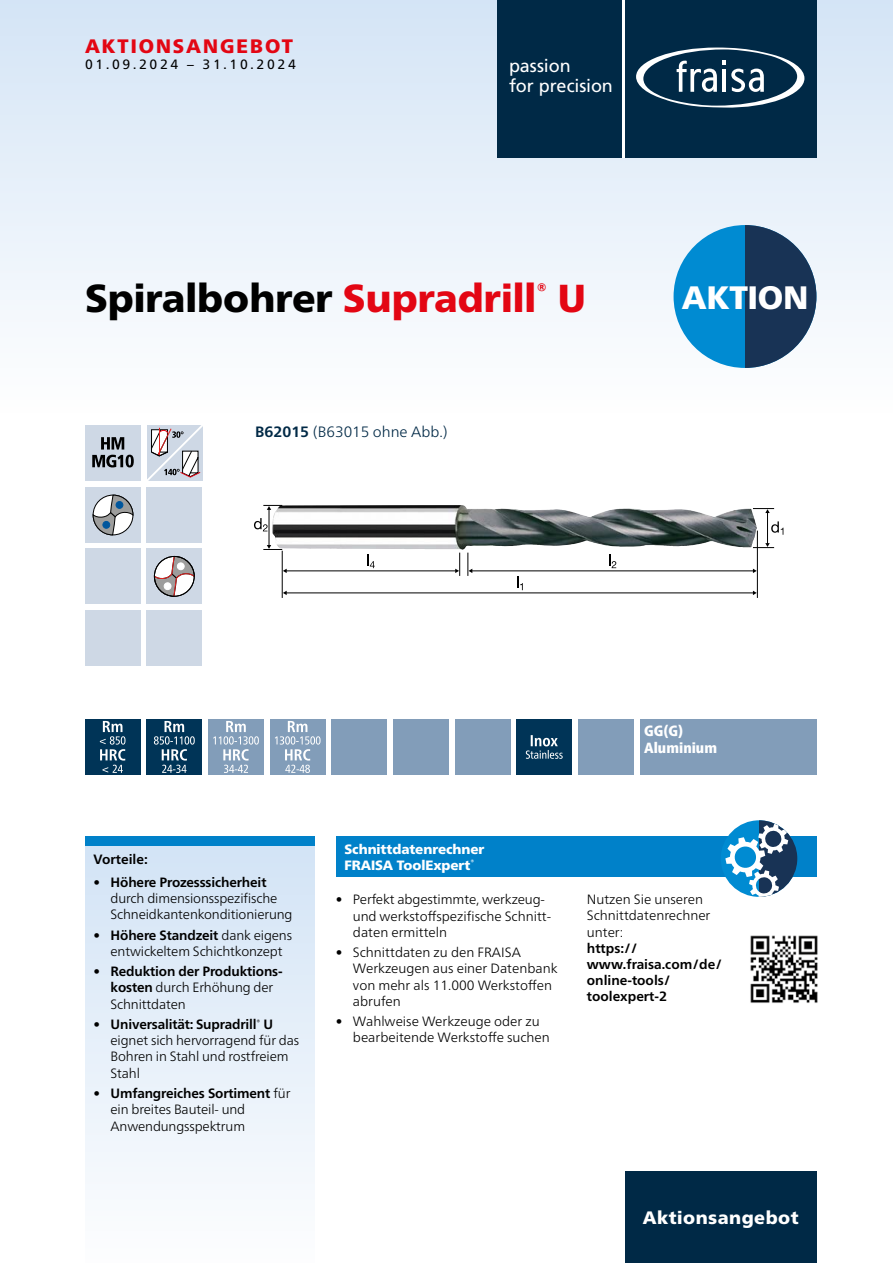
<style>
.page{position:relative;width:893px;height:1263px;background:#fff}
.page>*{position:absolute;margin:0;border:0;box-sizing:border-box;transform-origin:0 0}
.t1{font:900 39px "Frutiger Neue LT Pro";color:#000}
.t2{font:900 32.4px "Frutiger Neue LT Pro";color:#fff}
.t3{font:900 19.5px "Frutiger Neue LT Pro";letter-spacing:.1em;color:#e30613}
.t4{font:18px "Frutiger LT Std";letter-spacing:-.005em;color:#fff}
.t5{font:900 18px "Frutiger Neue LT Pro";letter-spacing:.03em;color:#fff}
.t6{font:300 15px "Frutiger Neue LT Pro";color:#002946}
.t7{font:900 condensed 14.7px/16.6px "Frutiger Neue LT Pro";color:#fff}
.t8{font:300 13.5px/16.2px "Frutiger Neue LT Pro";letter-spacing:-.01em;color:#000}
.t9{font:700 13.5px/16.2px "Frutiger Neue LT Pro";color:#000}
.t10{font:900 13.5px/16.2px "Frutiger Neue LT Pro";letter-spacing:-.005em;color:#fff}
.t11{font:13.5px "Frutiger Neue LT Pro";letter-spacing:.2em;color:#000}
.s1{color:#e30613}
.s2{font-weight:700}
.s3{font-weight:300}
</style>
<div class="page">
<div style="left:85px;top:846px;width:230px;height:417px;background:linear-gradient(to bottom,#d2e4f6,#fdfdfe)"></div>
<div style="left:625px;top:1171px;width:191px;height:92px;background:#002946"></div>
<div style="left:0;top:0;width:893px;height:413px;background:linear-gradient(to bottom,#d3e4f5,#fefeff)"></div>
<div style="left:497px;top:0;width:128px;height:157px;background:#002946"></div>
<hr style="left:623px;top:0;width:2px;height:157px;background:#fff">
<div style="left:625px;top:0;width:191px;height:157px;background:#002946"></div>
<svg style="left:636px;top:48px;width:168px;height:60px"></svg>
<div style="left:674px;top:225px;width:142px;height:143px;background:#008bd2;border-radius:50%"></div>
<svg style="left:745px;top:225px;width:71px;height:143px;background:#455c78"></svg>
<img style="left:272px;top:505px;width:303px;height:45px">
<hr style="left:269px;top:509px;width:1px;height:37px;background:#000">
<svg style="left:263px;top:505px;width:19px;height:5px"></svg>
<svg style="left:263px;top:545px;width:19px;height:5px"></svg>
<hr style="left:282px;top:551px;width:1px;height:47px;background:#000">
<hr style="left:757px;top:531px;width:1px;height:67px;background:#000">
<hr style="left:767px;top:512px;width:1px;height:32px;background:#000">
<svg style="left:753px;top:508px;width:21px;height:5px"></svg>
<svg style="left:753px;top:543px;width:21px;height:5px"></svg>
<hr style="left:286px;top:593px;width:468px;height:1px;background:#000">
<svg style="left:283px;top:591px;width:4px;height:4px"></svg>
<svg style="left:753px;top:591px;width:4px;height:4px"></svg>
<svg style="left:517px;top:577px;width:6px;height:13px"></svg>
<hr style="left:472px;top:571px;width:282px;height:1px;background:#000">
<svg style="left:468px;top:553px;width:4px;height:23px"></svg>
<svg style="left:753px;top:569px;width:4px;height:4px"></svg>
<hr style="left:286px;top:571px;width:170px;height:1px;background:#000">
<svg style="left:283px;top:569px;width:4px;height:4px"></svg>
<svg style="left:455px;top:553px;width:5px;height:23px"></svg>
<svg style="left:609px;top:555px;width:7px;height:13px"></svg>
<svg style="left:367px;top:555px;width:8px;height:13px"></svg>
<svg style="left:254px;top:518px;width:14px;height:13px"></svg>
<svg style="left:771px;top:521px;width:12px;height:14px"></svg>
<img style="left:750px;top:935px;width:68px;height:68px">
<div style="left:336px;top:837px;width:480px;height:40px;background:#0081c9"></div>
<svg style="left:725px;top:820px;width:72px;height:77px"></svg>
<div style="left:85px;top:837px;width:230px;height:9px;background:#0081c9"></div>
<div style="left:147px;top:487px;width:55px;height:55px;background:#ced8e5"></div>
<svg style="left:147px;top:425px;width:56px;height:56px"></svg>
<div style="left:85px;top:487px;width:55px;height:55px;background:#ced8e5"></div>
<svg style="left:93px;top:494px;width:40px;height:42px"></svg>
<div style="left:116px;top:501px;width:7px;height:7px;background:#00569d;border-radius:50%"></div>
<div style="left:116px;top:501px;width:7px;height:7px;border:1px solid #00569d;border-radius:50%"></div>
<div style="left:103px;top:521px;width:7px;height:7px;background:#00569d;border-radius:50%"></div>
<div style="left:103px;top:521px;width:7px;height:7px;border:1px solid #00569d;border-radius:50%"></div>
<div style="left:147px;top:610px;width:55px;height:56px;background:#ced8e5"></div>
<div style="left:147px;top:549px;width:55px;height:55px;background:#ced8e5"></div>
<svg style="left:153px;top:555px;width:42px;height:42px"></svg>
<div style="left:154px;top:556px;width:40px;height:40px;border:1px solid #000;border-radius:50%"></div>
<div style="left:85px;top:610px;width:55px;height:56px;background:#ced8e5"></div>
<div style="left:85px;top:549px;width:55px;height:55px;background:#ced8e5"></div>
<div style="left:85px;top:425px;width:55px;height:55px;background:#ced8e5"></div>
<svg style="left:101px;top:437px;width:23px;height:12px"></svg>
<svg style="left:92px;top:455px;width:42px;height:12px"></svg>
<div style="left:640px;top:719px;width:176px;height:56px;background:#829db9"></div>
<div style="left:270px;top:719px;width:55px;height:56px;background:#829db9"></div>
<svg style="left:275px;top:721px;width:46px;height:52px"></svg>
<div style="left:147px;top:719px;width:55px;height:56px;background:#003457"></div>
<svg style="left:154px;top:721px;width:41px;height:52px"></svg>
<div style="left:85px;top:719px;width:55px;height:56px;background:#003457"></div>
<svg style="left:100px;top:721px;width:25px;height:52px"></svg>
<div style="left:208px;top:719px;width:56px;height:56px;background:#829db9"></div>
<svg style="left:213px;top:721px;width:46px;height:52px"></svg>
<div style="left:517px;top:719px;width:55px;height:56px;background:#003457"></div>
<svg style="left:526px;top:735px;width:37px;height:24px"></svg>
<div style="left:393px;top:719px;width:56px;height:56px;background:#829db9"></div>
<div style="left:332px;top:719px;width:55px;height:56px;background:#829db9"></div>
<div style="left:455px;top:719px;width:55px;height:56px;background:#829db9"></div>
<div style="left:578px;top:719px;width:55px;height:56px;background:#829db9"></div>
<h3 class="t3" style="left:85px;top:34px;width:210px">AKTIONSANGEBOT</h3>
<p class="t11" style="left:85px;top:56px;width:212px">01.09.2024 – 31.10.2024</p>
<h3 class="t4" style="left:509px;top:56px;width:63px">passion</h3>
<h3 class="t4" style="left:509px;top:62px;width:105px">for precision</h3>
<h1 class="t1" style="left:85px;top:274px;width:502px">Spiralbohrer <span class="s1">Supradrill</span><sup>®</sup> <span class="s1">U</span></h1>
<h2 class="t2" style="left:682px;top:278px;width:128px">AKTION</h2>
<p class="t6" style="left:255px;top:423px;width:194px"><span class="s2">B62015</span> (B63015 ohne Abb.)</p>
<p class="t9" style="left:94px;top:851px;width:56px">Vorteile:</p>
<p class="t8" style="left:111px;top:874px;width:183px;text-indent:-17px">• <span class="s2">Höhere Prozesssicherheit </span>durch dimensionsspezifische<br>Schneidkantenkonditionierung</p>
<p class="t8" style="left:94px;top:927px;width:200px;text-align:center">• <span class="s2">Höhere Standzeit</span> dank eigens entwickeltem Schichtkonzept</p>
<p class="t9" style="left:111px;top:963px;width:174px;text-indent:-17px"><span class="s3">•</span> Reduktion der Produktions&shy;kosten <span class="s3">durch Erhöhung der<br>Schnittdaten</span></p>
<p class="t8" style="left:111px;top:1016px;width:190px;text-indent:-17px">• <span class="s2">Universalität: Supradrill</span><sup>®</sup> <span class="s2">U </span>eignet sich hervorragend für das<br>Bohren in Stahl und rostfreiem<br>Stahl</p>
<p class="t8" style="left:111px;top:1085px;width:181px;text-indent:-17px">• <span class="s2">Umfangreiches Sortiment</span> für ein breites Bauteil- und<br>Anwendungsspektrum</p>
<p class="t7" style="left:644px;top:723px;width:74px">GG(G)<br>Aluminium</p>
<p class="t10" style="left:344px;top:841px;width:142px">Schnittdatenrechner<br>FRAISA ToolExpert<sup>®</sup></p>
<p class="t8" style="left:353px;top:891px;width:200px;text-indent:-17px">• Perfekt abgestimmte, werkzeug&shy;und werkstoffspezifische Schnitt&shy;daten ermitteln</p>
<p class="t8" style="left:353px;top:944px;width:206px;text-indent:-17px">• Schnittdaten zu den FRAISA<br>Werkzeugen aus einer Datenbank von mehr als 11.000 Werkstoffen abrufen</p>
<p class="t8" style="left:353px;top:1013px;width:198px;text-indent:-17px">• Wahlweise Werkzeuge oder zu bearbeitende Werkstoffe suchen</p>
<p class="t8" style="left:587px;top:891px;width:125px">Nutzen Sie unseren<br>Schnittdatenrechner unter:</p>
<p class="t9" style="left:587px;top:940px;width:137px">https:// www.fraisa.com/de/ online-tools/ toolexpert-2</p>
<h3 class="t5" style="left:643px;top:1207px;width:157px">Aktionsangebot</h3>
</div>
